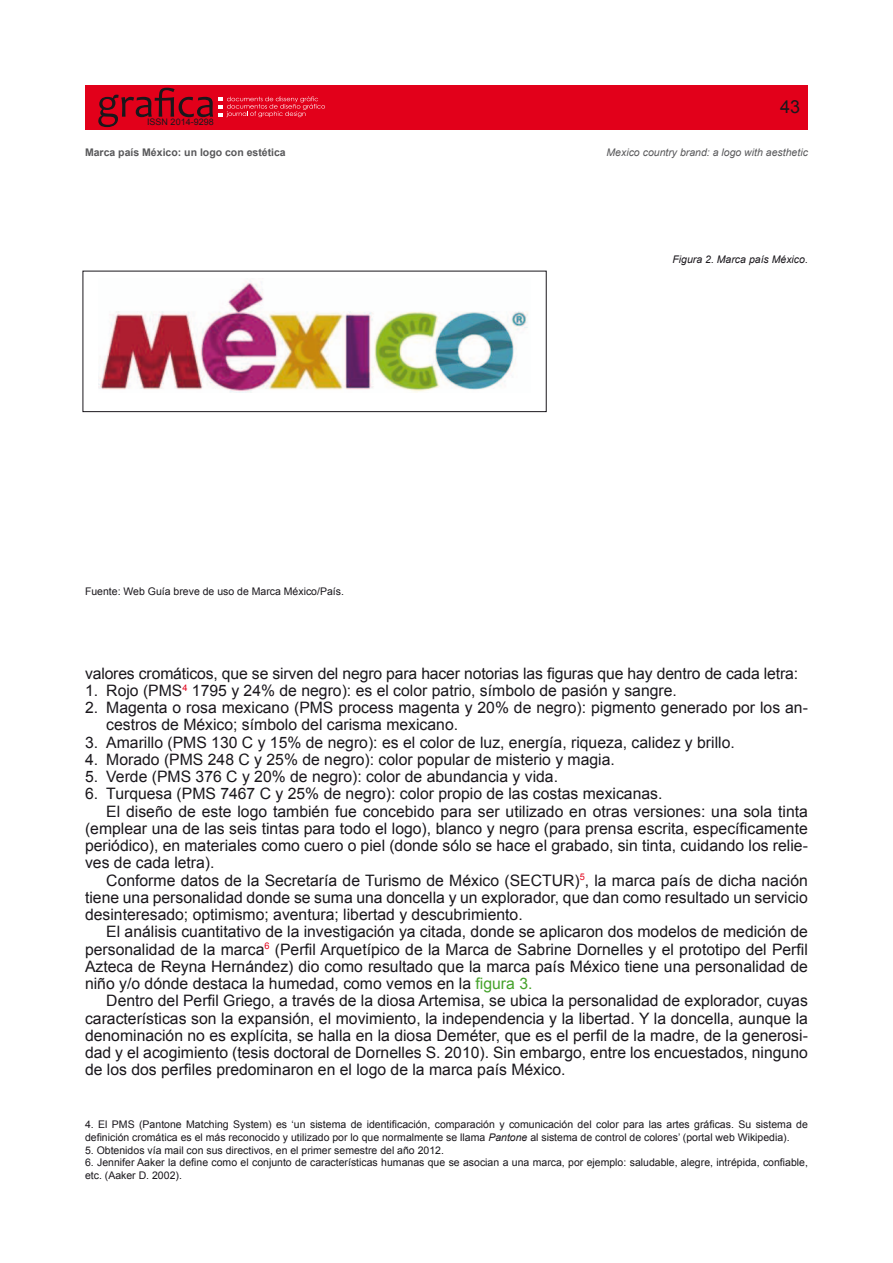
<style>
.page{position:relative;width:893px;height:1263px;background:#fff}
.page>*{position:absolute;margin:0;border:0;box-sizing:border-box;transform-origin:0 0}
.t1{font:18px "Arial";color:#1a171c}
.t2{font:15.75px/17.2px "Arial";color:#1a171c}
.t3{font:10.5px/12.8px "Arial";color:#1a171c}
.t4{font:italic 10.5px "Arial";color:#58585a}
.t5{font:700 10.5px "Arial";color:#58585a}
.t6{font:italic 10.5px "Arial";color:#1a171c}
.t7{font:9px "Arial";color:#1a171c}
.s1{color:#45a22b}
.s2{font-style:italic}
</style>
<div class="page">
<div style="left:85px;top:85px;width:723px;height:44px;background:#e2001a"></div>
<svg style="left:98px;top:88px;width:227px;height:39px"></svg>
<img style="left:99px;top:280px;width:429px;height:113px">
<div style="left:83px;top:271px;width:463px;height:141px;border:1px solid #1a171c"></div>
<p class="t7" style="left:147px;top:116px;width:68px">ISSN 2014-9298</p>
<p class="t1" style="left:780px;top:95px;width:22px">43</p>
<p class="t5" style="left:85px;top:146px;width:202px">Marca país México: un logo con estética</p>
<p class="t4" style="left:607px;top:146px;width:203px">Mexico country brand: a logo with aesthetic</p>
<p class="t3" style="left:85px;top:585px;width:260px">Fuente: Web Guía breve de uso de Marca México/País.</p>
<p class="t6" style="left:672px;top:252px;width:137px">Figura 2. Marca país México.</p>
<p class="t2" style="left:85px;top:665px;width:714px">valores cromáticos, que se sirven del negro para hacer notorias las figuras que hay dentro de cada letra:</p>
<p class="t2" style="left:85px;top:682px;width:593px">1. Rojo (PMS<sup>4</sup> 1795 y 24% de negro): es el color patrio, símbolo de pasión y sangre.</p>
<p class="t2" style="left:106px;top:699px;width:703px;text-indent:-21px">2. Magenta o rosa mexicano (PMS process magenta y 20% de negro): pigmento generado por los an&shy;cestros de México; símbolo del carisma mexicano.</p>
<p class="t2" style="left:85px;top:734px;width:651px">3. Amarillo (PMS 130 C y 15% de negro): es el color de luz, energía, riqueza, calidez y brillo.</p>
<p class="t2" style="left:85px;top:751px;width:531px">4. Morado (PMS 248 C y 25% de negro): color popular de misterio y magia.</p>
<p class="t2" style="left:85px;top:768px;width:474px">5. Verde (PMS 376 C y 20% de negro): color de abundancia y vida.</p>
<p class="t2" style="left:85px;top:785px;width:579px">6. Turquesa (PMS 7467 C y 25% de negro): color propio de las costas mexicanas.</p>
<p class="t2" style="left:106px;top:803px;width:703px">El diseño de este logo también fue concebido para ser utilizado en otras versiones: una sola tinta</p>
<p class="t2" style="left:85px;top:820px;width:724px">(emplear una de las seis tintas para todo el logo), blanco y negro (para prensa escrita, específicamente</p>
<p class="t2" style="left:85px;top:837px;width:724px">periódico), en materiales como cuero o piel (donde sólo se hace el grabado, sin tinta, cuidando los relie-</p>
<p class="t2" style="left:85px;top:854px;width:131px">ves de cada letra).</p>
<p class="t2" style="left:106px;top:872px;width:703px">Conforme datos de la Secretaría de Turismo de México (SECTUR)<sup>5</sup>, la marca país de dicha nación</p>
<p class="t2" style="left:85px;top:889px;width:724px">tiene una personalidad donde se suma una doncella y un explorador, que dan como resultado un servicio</p>
<p class="t2" style="left:85px;top:906px;width:439px">desinteresado; optimismo; aventura; libertad y descubrimiento.</p>
<p class="t2" style="left:106px;top:923px;width:703px">El análisis cuantitativo de la investigación ya citada, donde se aplicaron dos modelos de medición de</p>
<p class="t2" style="left:85px;top:941px;width:724px">personalidad de la marca<sup>6</sup> (Perfil Arquetípico de la Marca de Sabrine Dornelles y el prototipo del Perfil</p>
<p class="t2" style="left:85px;top:958px;width:724px">Azteca de Reyna Hernández) dio como resultado que la marca país México tiene una personalidad de</p>
<p class="t2" style="left:85px;top:975px;width:449px">niño y/o dónde destaca la humedad, como vemos en la <span class="s1">figura 3.</span></p>
<p class="t2" style="left:106px;top:992px;width:703px">Dentro del Perfil Griego, a través de la diosa Artemisa, se ubica la personalidad de explorador, cuyas</p>
<p class="t2" style="left:85px;top:1010px;width:724px">características son la expansión, el movimiento, la independencia y la libertad. Y la doncella, aunque la</p>
<p class="t2" style="left:85px;top:1027px;width:724px">denominación no es explícita, se halla en la diosa Deméter, que es el perfil de la madre, de la generosi-</p>
<p class="t2" style="left:85px;top:1044px;width:724px">dad y el acogimiento (tesis doctoral de Dornelles S. 2010). Sin embargo, entre los encuestados, ninguno</p>
<p class="t2" style="left:85px;top:1061px;width:482px">de los dos perfiles predominaron en el logo de la marca país México.</p>
<p class="t3" style="left:85px;top:1118px;width:724px">4. El PMS (Pantone Matching System) es ‘un sistema de identificación, comparación y comunicación del color para las artes gráficas. Su sistema de definición cromática es el más reconocido y utilizado por lo que normalmente se llama <span class="s2">Pantone</span> al sistema de control de colores’ (portal web Wikipedia).</p>
<p class="t3" style="left:85px;top:1143px;width:360px">5. Obtenidos vía mail con sus directivos, en el primer semestre del año 2012.</p>
<p class="t3" style="left:85px;top:1156px;width:724px">6. Jennifer Aaker la define como el conjunto de características humanas que se asocian a una marca, por ejemplo: saludable, alegre, intrépida, confiable, etc. (Aaker D. 2002).</p>
</div>
